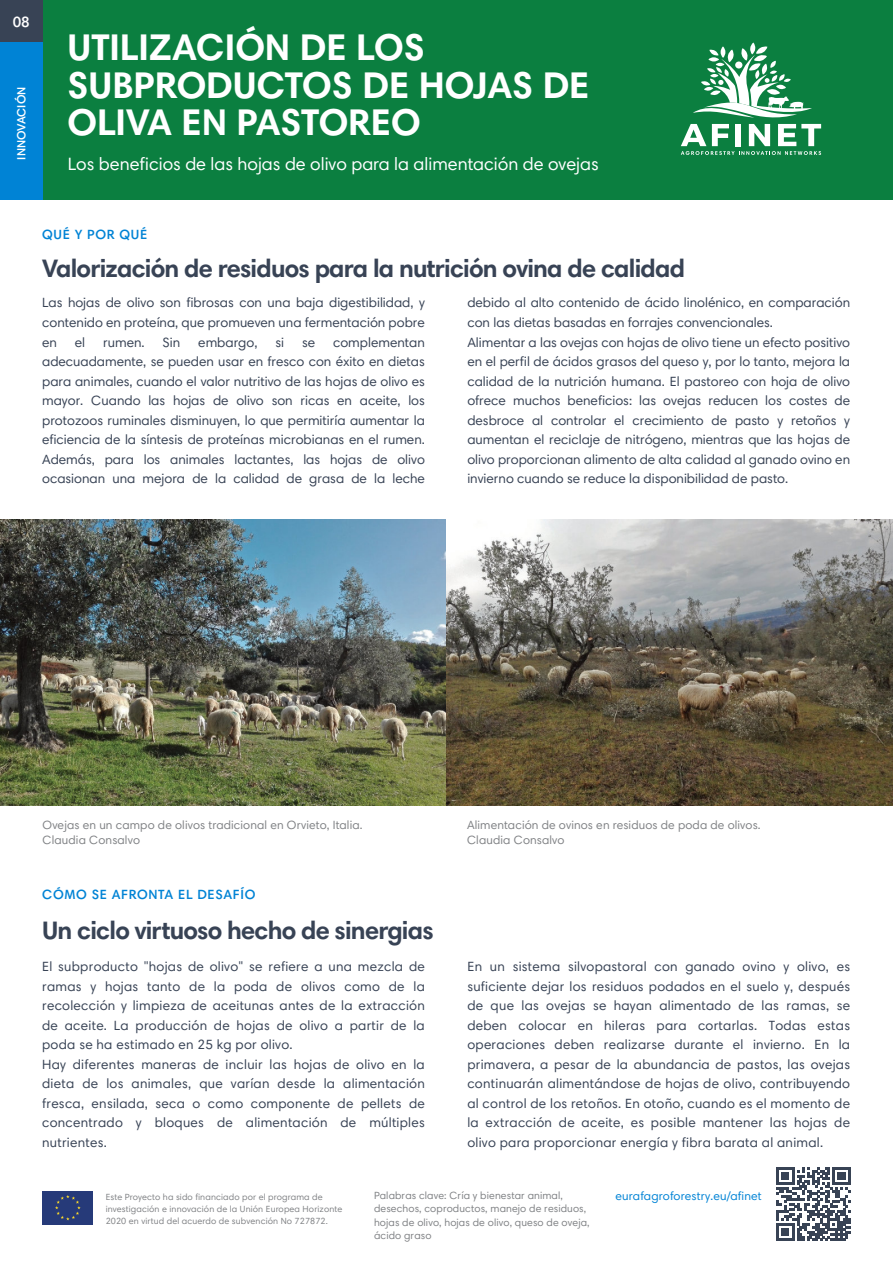
<style>
.page{position:relative;width:893px;height:1263px;background:#fff}
.page>*{position:absolute;margin:0;border:0;box-sizing:border-box;transform-origin:0 0}
.t1{font:700 37.5px/37.5px "Harmonia Sans Pro Cyr";color:#fff}
.t2{font:700 25.5px "Harmonia Sans Pro Cyr";letter-spacing:-.03em;color:#384355}
.t3{font:18px "Harmonia Sans Pro Cyr";color:#fff}
.t4{font:600 15px "Harmonia Sans Pro Cyr";color:#fff}
.t5{font:13.5px/19.5px "Harmonia Sans Pro Cyr";color:#384355;text-align:justify}
.t6{font:13.5px/19.5px "Harmonia Sans Pro Cyr";letter-spacing:.02em;color:#384355}
.t7{font:600 13.5px "Harmonia Sans Pro Cyr";letter-spacing:.05em;color:#0083d5}
.t8{font:12px/15px "Harmonia Sans Pro Cyr";letter-spacing:.01em;color:#808285}
.t9{font:12px "Harmonia Sans Pro Cyr";letter-spacing:.015em;color:#0083d5}
.t10{font:600 12px "Harmonia Sans Pro Cyr";color:#fff}
.t11{font:10.5px/13.5px "Harmonia Sans Pro Cyr";letter-spacing:.01em;color:#808285}
.t12{font:9px/12px "Harmonia Sans Pro Cyr";letter-spacing:.015em;color:#808285}
</style>
<div class="page">
<div style="left:0;top:0;width:893px;height:200px;background:#0b7f40"></div>
<img style="left:0;top:519px;width:446px;height:286px">
<img style="left:446px;top:519px;width:447px;height:286px">
<svg style="left:681px;top:43px;width:140px;height:112px"></svg>
<div style="left:0;top:0;width:43px;height:43px;background:#384355"></div>
<div style="left:0;top:43px;width:43px;height:157px;background:#0083d5"></div>
<div style="left:42px;top:1191px;width:51px;height:34px;background:#263a79"></div>
<svg style="left:55px;top:1195px;width:26px;height:25px"></svg>
<svg style="left:776px;top:1167px;width:74px;height:74px"></svg>
<p class="t4" style="left:13px;top:16px;width:19px">08</p>
<p class="t10" style="left:17px;top:159px;width:74px;rotate:-90deg">INNOVACIÓN</p>
<h1 class="t1" style="left:68px;top:33px;width:524px">UTILIZACIÓN DE LOS<br>SUBPRODUCTOS DE HOJAS DE<br>OLIVA EN PASTOREO</h1>
<h3 class="t3" style="left:68px;top:157px;width:532px">Los beneficios de las hojas de olivo para la alimentación de ovejas</h3>
<p class="t7" style="left:42px;top:229px;width:107px">QUÉ Y POR QUÉ</p>
<h2 class="t2" style="left:42px;top:258px;width:644px">Valorización de residuos para la nutrición ovina de calidad</h2>
<p class="t5" style="left:42px;top:295px;width:384px">Las hojas de olivo son fibrosas con una baja digestibilidad, y contenido en proteína, que promueven una fermentación pobre en</p>
<p class="t5" style="left:42px;top:334px;width:384px;text-indent:291px">complementan adecuadamente, se pueden usar en fresco con éxito en dietas para animales, cuando el valor nutritivo de las hojas de olivo es mayor. Cuando las hojas de olivo son ricas en aceite, los protozoos ruminales disminuyen, lo que permitiría aumentar la eficiencia de la síntesis de proteínas microbianas en el rumen.<br>Además, para los animales lactantes, las hojas de olivo ocasionan una mejora de la calidad de grasa de la leche</p>
<p class="t5" style="left:75px;top:334px;width:12px">el</p>
<p class="t5" style="left:103px;top:334px;width:43px">rumen.</p>
<p class="t5" style="left:163px;top:334px;width:19px">Sin</p>
<p class="t5" style="left:198px;top:334px;width:61px">embargo,</p>
<p class="t5" style="left:275px;top:334px;width:10px">si</p>
<p class="t5" style="left:302px;top:334px;width:15px">se</p>
<p class="t5" style="left:467px;top:295px;width:384px;text-align:left">debido al alto contenido de ácido linolénico, en comparación con las dietas basadas en forrajes convencionales.<br>Alimentar a las ovejas con hojas de olivo tiene un efecto positivo en el perfil de ácidos grasos del queso y, por lo tanto, mejora la calidad de la nutrición humana. El pastoreo con hoja de olivo ofrece muchos beneficios: las ovejas reducen los costes de desbroce al controlar el crecimiento de pasto y retoños y aumentan el reciclaje de nitrógeno, mientras que las hojas de olivo proporcionan alimento de alta calidad al ganado ovino en invierno cuando se reduce la disponibilidad de pasto.</p>
<p class="t8" style="left:43px;top:818px;width:321px">Ovejas en un campo de olivos tradicional en Orvieto, Italia.<br>Claudia Consalvo</p>
<p class="t8" style="left:467px;top:818px;width:295px">Alimentación de ovinos en residuos de poda de olivos.<br>Claudia Consalvo</p>
<p class="t7" style="left:42px;top:889px;width:215px">CÓMO SE AFRONTA EL DESAFÍO</p>
<h2 class="t2" style="left:42px;top:920px;width:393px">Un ciclo virtuoso hecho de sinergias</h2>
<p class="t6" style="left:42px;top:958px;width:384px">El subproducto "hojas de olivo" se refiere a una mezcla de ramas y hojas tanto de la poda de olivos como de la recolección y limpieza de aceitunas antes de la extracción de aceite. La producción de hojas de olivo a partir de la poda se ha estimado en 25 kg por olivo.<br>Hay diferentes maneras de incluir las hojas de olivo en la dieta de los animales, que varían desde la alimentación fresca, ensilada, seca o como componente de pellets de concentrado y bloques de alimentación de múltiples nutrientes.</p>
<p class="t5" style="left:467px;top:958px;width:384px">En un sistema silvopastoral con ganado ovino y olivo, es suficiente dejar los residuos podados en el suelo y, después de que las ovejas se hayan alimentado de las ramas, se deben colocar en hileras para cortarlas. Todas estas operaciones deben realizarse durante el invierno. En la primavera, a pesar de la abundancia de pastos, las ovejas continuarán alimentándose de hojas de olivo, contribuyendo al control de los retoños. En otoño, cuando es el momento de la extracción de aceite, es posible mantener las hojas de olivo para proporcionar energía y fibra barata al animal.</p>
<p class="t11" style="left:374px;top:1189px;width:217px">Palabras clave: Cría y bienestar animal, desechos, coproductos, manejo de residuos, hojas de olivo, hojas de olivo, queso de oveja, ácido graso</p>
<p class="t12" style="left:106px;top:1191px;width:238px">Este Proyecto ha sido financiado por el programa de investigación e innovación de la Unión Europea Horizonte<br>2020 en virtud del acuerdo de subvención No 727872.</p>
<p class="t9" style="left:616px;top:1191px;width:148px">eurafagroforestry.eu/afinet</p>
</div>
